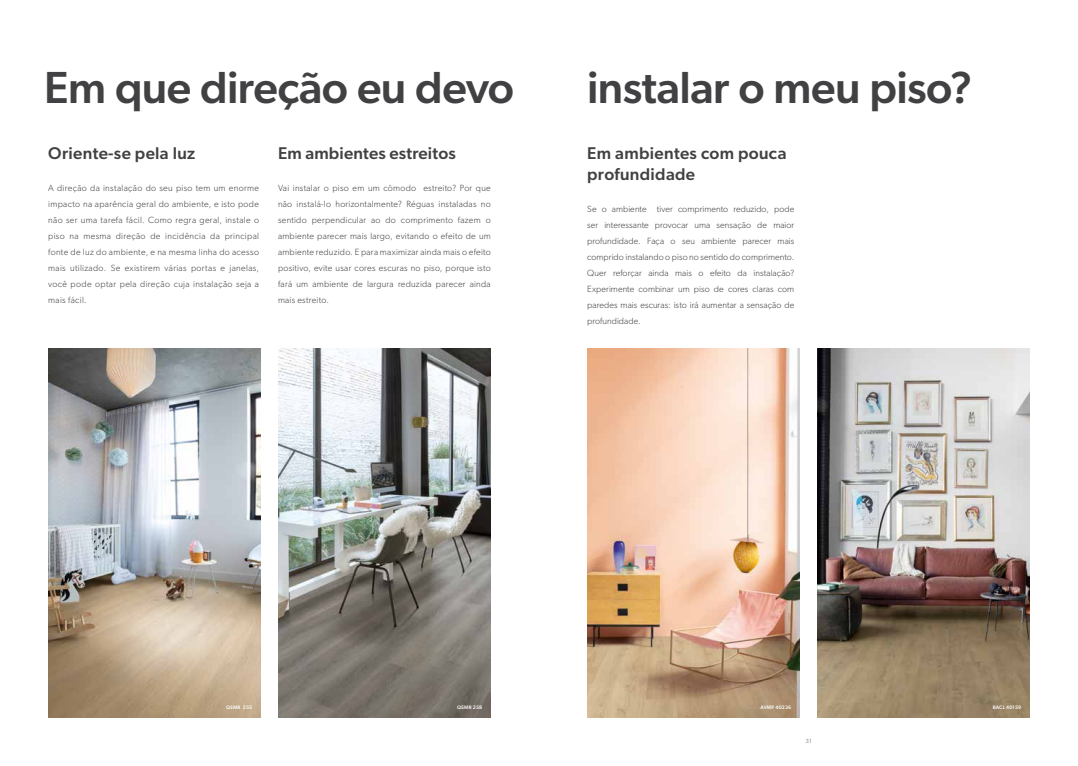
<style>
.page{position:relative;width:1078px;height:766px;background:#fff}
.page>*{position:absolute;margin:0;border:0;box-sizing:border-box;transform-origin:0 0}
.t1{font:500 45px "Gibson";letter-spacing:-.01em;color:#414042}
.t2{font:500 17px/21px "Gibson";letter-spacing:.02em;color:#414042}
.t3{font:300 9px/16px "Gibson";letter-spacing:.025em;color:#414042;text-align:justify}
.t4{font:6px "Gibson";color:#939598}
.t5{font:500 5px "Gibson";letter-spacing:.03em;color:#fff}
</style>
<div class="page">
<img style="left:48px;top:349px;width:213px;height:368px">
<img style="left:278px;top:349px;width:212px;height:368px">
<img style="left:587px;top:349px;width:212px;height:368px">
<img style="left:817px;top:349px;width:212px;height:368px">
<h1 class="t1" style="left:44px;top:60px;width:471px">Em que direção eu devo</h1>
<h1 class="t1" style="left:587px;top:60px;width:387px">instalar o meu piso?</h1>
<h2 class="t2" style="left:48px;top:142px;width:149px">Oriente-se pela luz</h2>
<p class="t3" style="left:48px;top:180px;width:212px">A direção da instalação do seu piso tem um enorme impacto na aparência geral do ambiente, e isto pode não ser uma tarefa fácil. Como regra geral, instale o piso na mesma direção de incidência da principal fonte de luz do ambiente, e na mesma linha do acesso mais utilizado. Se existirem várias portas e janelas, você pode optar pela direção cuja instalação seja a mais fácil.</p>
<h2 class="t2" style="left:278px;top:142px;width:179px">Em ambientes estreitos</h2>
<p class="t3" style="left:278px;top:180px;width:214px">Vai instalar o piso em um cômodo estreito? Por que não instalá-lo horizontalmente? Réguas instaladas no sentido perpendicular ao do comprimento fazem o ambiente parecer mais largo, evitando o efeito de um ambiente reduzido. E para maximizar ainda mais o efeito positivo, evite usar cores escuras no piso, porque isto fará um ambiente de largura reduzida parecer ainda mais estreito.</p>
<h2 class="t2" style="left:587px;top:142px;width:201px">Em ambientes com pouca profundidade</h2>
<p class="t3" style="left:587px;top:201px;width:208px">Se o ambiente tiver comprimento reduzido, pode ser interessante provocar uma sensação de maior profundidade. Faça o seu ambiente parecer mais comprido instalando o piso no sentido do comprimento.<br>Quer reforçar ainda mais o efeito da instalação?<br>Experimente combinar um piso de cores claras com paredes mais escuras: isto irá aumentar a sensação de profundidade.</p>
<p class="t5" style="left:226px;top:704px;width:28px">QSMR 255</p>
<p class="t5" style="left:457px;top:704px;width:26px">QSMR 258</p>
<p class="t5" style="left:760px;top:704px;width:32px">AVMP 40236</p>
<p class="t5" style="left:992px;top:704px;width:30px">BACL 40159</p>
<p class="t4" style="left:805px;top:737px;width:8px">31</p>
</div>
